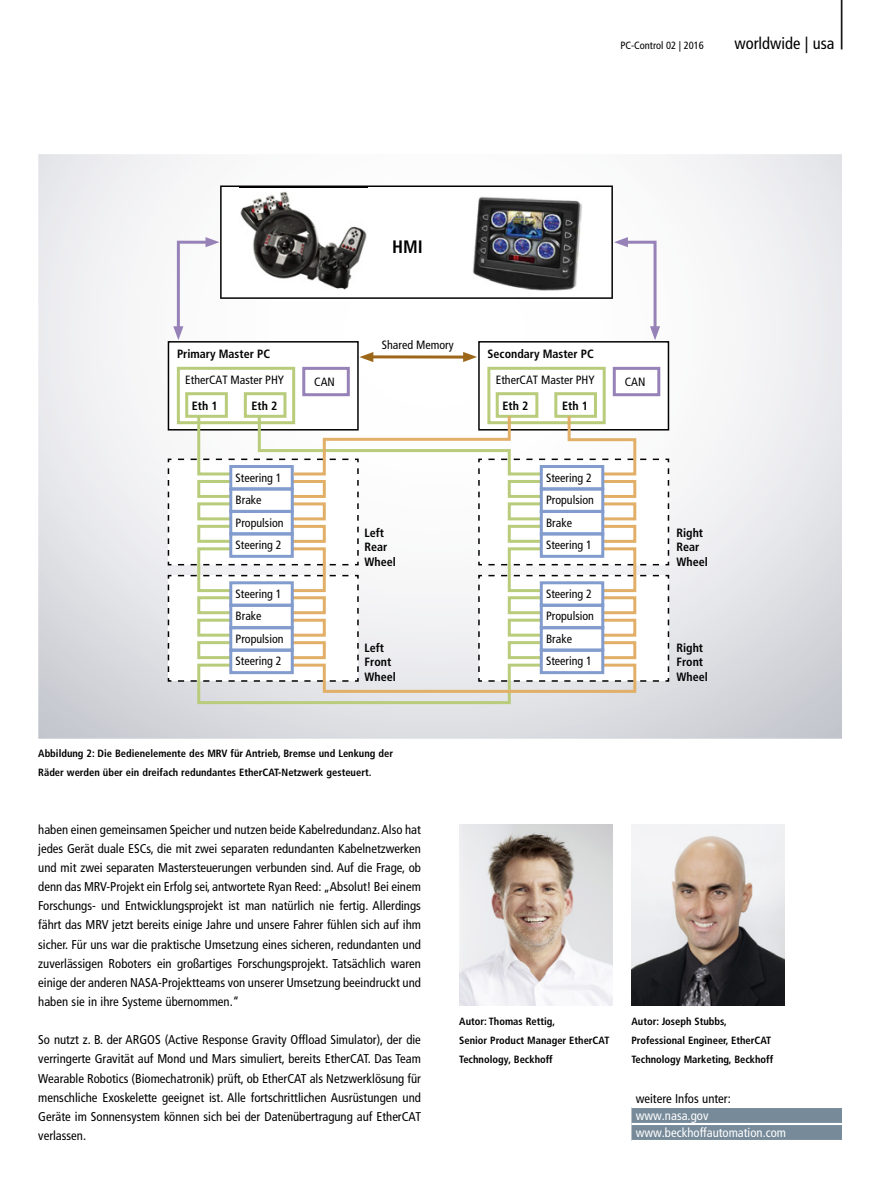
<style>
.page{position:relative;width:893px;height:1191px;background:#fff}
.page>*{position:absolute;margin:0;border:0;box-sizing:border-box;transform-origin:0 0}
.t1{font:300 condensed 61.8px "Frutiger LT Pro";color:#000;scale:.49 1}
.t2{font:700 condensed 18px "Frutiger LT Pro";color:#020203}
.t3{font:condensed 16.5px "Frutiger LT Pro";color:#000}
.t4{font:condensed 12.75px/19.2px "Frutiger LT Pro";color:#000;text-align:justify}
.t5{font:condensed 12.75px/17px "Frutiger LT Pro";color:#fff}
.t6{font:condensed 12px/22.5px "Frutiger LT Pro";color:#020203}
.t7{font:700 condensed 12px/14.4px "Frutiger LT Pro";color:#020203}
.t8{font:700 condensed 10.5px/19.2px "Frutiger LT Pro";color:#000}
.t9{font:condensed 10.5px "Frutiger LT Pro";color:#000}
</style>
<div class="page">
<div style="left:168px;top:341px;width:191px;height:89px;border:2px solid #020203"></div>
<div style="left:478px;top:341px;width:191px;height:89px;border:2px solid #020203"></div>
<div style="left:177px;top:367px;width:118px;height:57px;border:3px solid #b9cc7b"></div>
<div style="left:185px;top:392px;width:43px;height:26px;border:3px solid #b9cc7b"></div>
<div style="left:244px;top:392px;width:42px;height:26px;border:3px solid #b9cc7b"></div>
<div style="left:302px;top:367px;width:48px;height:29px;border:3px solid #9782b8"></div>
<svg style="left:220px;top:185px;width:393px;height:114px"></svg>
<img style="left:239px;top:186px;width:128px;height:108px">
<img style="left:472px;top:196px;width:112px;height:96px">
<div style="left:487px;top:367px;width:119px;height:57px;border:3px solid #b9cc7b"></div>
<div style="left:496px;top:392px;width:42px;height:26px;border:3px solid #b9cc7b"></div>
<div style="left:554px;top:392px;width:43px;height:26px;border:3px solid #b9cc7b"></div>
<div style="left:613px;top:367px;width:47px;height:29px;border:3px solid #9782b8"></div>
<hr style="left:368px;top:355px;width:96px;height:3px;background:#9d671b">
<svg style="left:463px;top:352px;width:14px;height:10px"></svg>
<svg style="left:359px;top:352px;width:14px;height:10px"></svg>
<svg style="left:173px;top:237px;width:46px;height:103px"></svg>
<svg style="left:614px;top:237px;width:46px;height:103px"></svg>
<svg style="left:168px;top:413px;width:502px;height:153px"></svg>
<div style="left:540px;top:465px;width:64px;height:25px;border:3px solid #839cce"></div>
<div style="left:197px;top:547px;width:35px;height:45px;border:3px solid #b9cc7b"></div>
<div style="left:291px;top:547px;width:35px;height:45px;border:3px solid #e1af67"></div>
<div style="left:508px;top:547px;width:35px;height:45px;border:3px solid #b9cc7b"></div>
<div style="left:601px;top:547px;width:35px;height:45px;border:3px solid #e1af67"></div>
<svg style="left:168px;top:574px;width:502px;height:130px"></svg>
<div style="left:540px;top:604px;width:64px;height:25px;border:3px solid #839cce"></div>
<div style="left:540px;top:626px;width:64px;height:25px;border:3px solid #839cce"></div>
<div style="left:540px;top:648px;width:64px;height:26px;border:3px solid #839cce"></div>
<div style="left:540px;top:581px;width:64px;height:26px;border:3px solid #839cce"></div>
<div style="left:540px;top:532px;width:64px;height:26px;border:3px solid #839cce"></div>
<div style="left:229px;top:648px;width:65px;height:26px;border:3px solid #839cce"></div>
<div style="left:229px;top:532px;width:65px;height:26px;border:3px solid #839cce"></div>
<div style="left:631px;top:1108px;width:211px;height:32px;background:#768a99"></div>
<hr style="left:631px;top:1123px;width:211px;height:2px;background:#fff">
<img style="left:459px;top:824px;width:153px;height:182px">
<img style="left:631px;top:824px;width:153px;height:182px">
<h1 class="t1" style="left:838px;top:-23px;width:15px">|</h1>
<p class="t9" style="left:620px;top:39px;width:85px">PC-Control 02 | 2016</p>
<p class="t3" style="left:734px;top:34px;width:102px">worldwide | usa</p>
<h2 class="t2" style="left:392px;top:236px;width:32px">HMI</h2>
<p class="t7" style="left:177px;top:346px;width:94px">Primary Master PC</p>
<p class="t6" style="left:185px;top:368px;width:100px">EtherCAT Master PHY</p>
<p class="t7" style="left:192px;top:398px;width:27px">Eth 1</p>
<p class="t7" style="left:252px;top:398px;width:27px">Eth 2</p>
<p class="t6" style="left:314px;top:371px;width:22px">CAN</p>
<p class="t6" style="left:382px;top:334px;width:73px">Shared Memory</p>
<p class="t7" style="left:488px;top:346px;width:108px">Secondary Master PC</p>
<p class="t6" style="left:496px;top:368px;width:100px">EtherCAT Master PHY</p>
<p class="t7" style="left:502px;top:398px;width:27px">Eth 2</p>
<p class="t7" style="left:562px;top:398px;width:27px">Eth 1</p>
<p class="t6" style="left:625px;top:371px;width:22px">CAN</p>
<p class="t6" style="left:236px;top:466px;width:47px">Steering 1</p>
<p class="t6" style="left:236px;top:489px;width:49px">Brake<br>Propulsion<br>Steering 2</p>
<p class="t6" style="left:546px;top:466px;width:49px">Steering 2<br>Propulsion<br>Brake<br>Steering 1</p>
<p class="t7" style="left:365px;top:525px;width:33px">Left<br>Rear<br>Wheel</p>
<p class="t7" style="left:676px;top:525px;width:33px">Right<br>Rear<br>Wheel</p>
<p class="t6" style="left:236px;top:582px;width:49px">Steering 1<br>Brake<br>Propulsion<br>Steering 2</p>
<p class="t6" style="left:546px;top:582px;width:49px">Steering 2<br>Propulsion<br>Brake<br>Steering 1</p>
<p class="t7" style="left:365px;top:640px;width:33px">Left<br>Front<br>Wheel</p>
<p class="t7" style="left:676px;top:640px;width:33px">Right<br>Front<br>Wheel</p>
<p class="t8" style="left:38px;top:744px;width:356px">Abbildung 2: Die Bedienelemente des MRV für Antrieb, Bremse und Lenkung der<br>Räder werden über ein dreifach redundantes EtherCAT-Netzwerk gesteuert.</p>
<p class="t4" style="left:38px;top:819px;width:384px">haben einen gemeinsamen Speicher und nutzen beide Kabelredundanz. Also hat jedes Gerät duale ESCs, die mit zwei separaten redundanten Kabelnetzwerken und mit zwei separaten Mastersteuerungen verbunden sind. Auf die Frage, ob denn das MRV-Projekt ein Erfolg sei, antwortete Ryan Reed: „Absolut! Bei einem Forschungs- und Entwicklungsprojekt ist man natürlich nie fertig. Allerdings fährt das MRV jetzt bereits einige Jahre und unsere Fahrer fühlen sich auf ihm sicher. Für uns war die praktische Umsetzung eines sicheren, redundanten und zuverlässigen Roboters ein großartiges Forschungsprojekt. Tatsächlich waren einige der anderen NASA-Projektteams von unserer Umsetzung beeindruckt und haben sie in ihre Systeme übernommen.“</p>
<p class="t4" style="left:38px;top:1030px;width:384px">So nutzt z. B. der ARGOS (Active Response Gravity Offload Simulator), der die verringerte Gravität auf Mond und Mars simuliert, bereits EtherCAT. Das Team Wearable Robotics (Biomechatronik) prüft, ob EtherCAT als Netzwerklösung für menschliche Exoskelette geeignet ist. Alle fortschrittlichen Ausrüstungen und Geräte im Sonnensystem können sich bei der Datenübertragung auf EtherCAT verlassen.</p>
<p class="t8" style="left:459px;top:1012px;width:152px">Autor: Thomas Rettig,<br>Senior Product Manager EtherCAT<br>Technology, Beckhoff</p>
<p class="t8" style="left:631px;top:1011px;width:143px">Autor: Joseph Stubbs,<br>Professional Engineer, EtherCAT<br>Technology Marketing, Beckhoff</p>
<p class="t4" style="left:636px;top:1088px;width:97px">weitere Infos unter:</p>
<p class="t5" style="left:636px;top:1107px;width:152px">www.nasa.gov www.beckhoffautomation.com</p>
</div>
